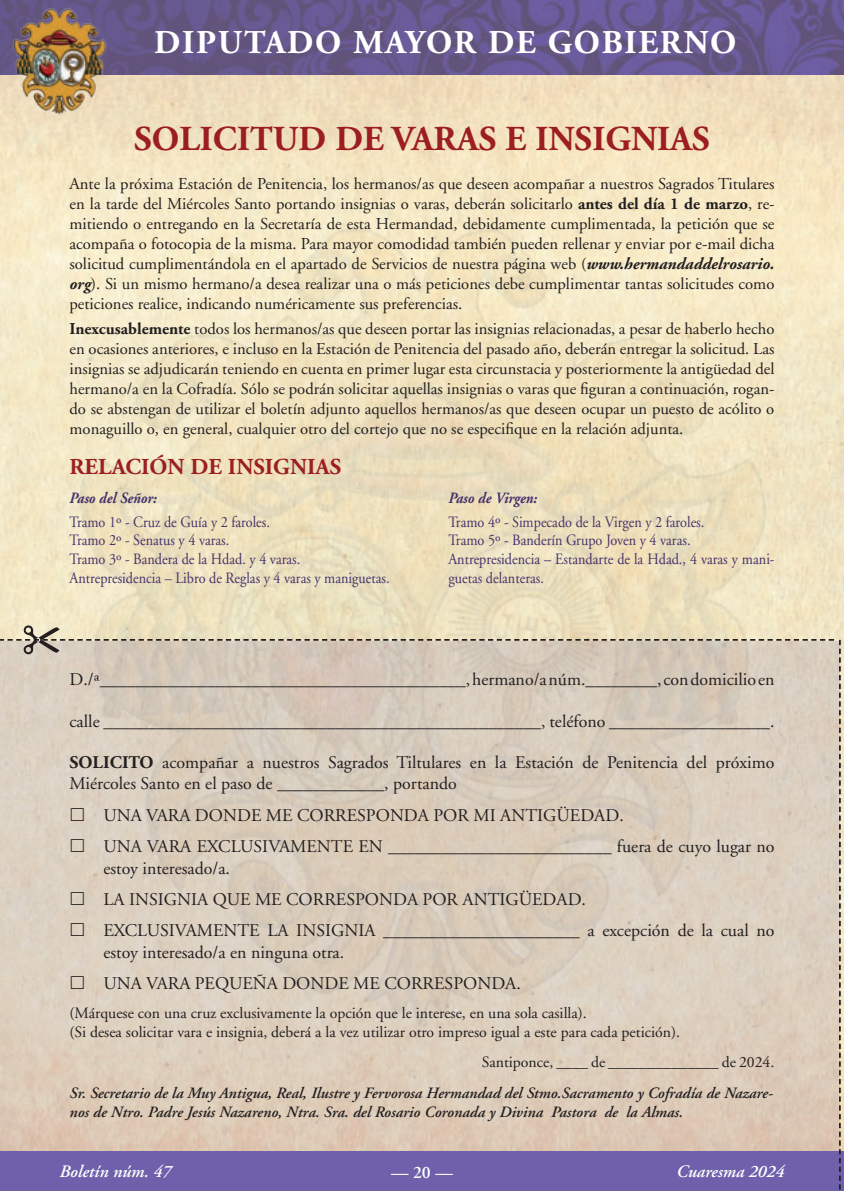
<style>
.page{position:relative;width:844px;height:1191px;background:#fff}
.page>*{position:absolute;margin:0;border:0;box-sizing:border-box;transform-origin:0 0}
.t1{font:700 35px "Adobe Garamond";color:#9c1e21}
.t2{font:700 33.25px "Adobe Garamond";letter-spacing:.05em;color:#fff}
.t3{font:700 22.75px "Adobe Garamond";color:#9c1e21}
.t4{font:17.85px/31.3px "Adobe Garamond";color:#231f20}
.t5{font:italic 600 17.5px "Adobe Garamond";color:#fff}
.t6{font:600 17.5px "Adobe Garamond";color:#fff}
.t7{font:16.62px/19.9px "Adobe Garamond";color:#231f20;text-align:justify}
.t8{font:15.75px/18.9px "Adobe Garamond";color:#47326b;scale:.9 1}
.t9{font:15.75px/18.9px "Adobe Garamond";color:#231f20}
.t10{font:italic 600 15.75px/18.9px "Adobe Garamond";color:#231f20}
.t11{font:italic 700 15.75px "Adobe Garamond";color:#47326b;scale:.9 1}
.s1{font-weight:700}
.s2{font-weight:700;font-style:italic}
</style>
<div class="page">
<img style="left:0;top:74px;width:843px;height:1077px">
<img style="left:0;top:0;width:843px;height:74px">
<img style="left:12px;top:6px;width:95px;height:110px">
<img style="left:60px;top:206px;width:724px;height:419px">
<svg style="left:0;top:625px;width:840px;height:566px;background:#d2c5ba"></svg>
<h2 class="t2" style="left:154px;top:24px;width:583px">DIPUTADO MAYOR DE GOBIERNO</h2>
<h1 class="t1" style="left:134px;top:120px;width:577px">SOLICITUD DE VARAS E INSIGNIAS</h1>
<p class="t7" style="left:69px;top:175px;width:706px">Ante la próxima Estación de Penitencia, los hermanos/as que deseen acompañar a nuestros Sagrados Titulares en la tarde del Miércoles Santo portando insignias o varas, deberán solicitarlo <span class="s1">antes del día 1 de marzo</span>, re&shy;mitiendo o entregando en la Secretaría de esta Hermandad, debidamente cumplimentada, la petición que se acompaña o fotocopia de la misma. Para mayor comodidad también pueden rellenar y enviar por e-mail dicha solicitud cumplimentándola en el apartado de Servicios de nuestra página web (<span class="s2">www.hermandaddelrosario. org</span>). Si un mismo hermano/a desea realizar una o más peticiones debe cumplimentar tantas solicitudes como peticiones realice, indicando numéricamente sus preferencias.</p>
<p class="t7" style="left:69px;top:319px;width:706px"><span class="s1">Inexcusablemente</span> todos los hermanos/as que deseen portar las insignias relacionadas, a pesar de haberlo hecho en ocasiones anteriores, e incluso en la Estación de Penitencia del pasado año, deberán entregar la solicitud. Las insignias se adjudicarán teniendo en cuenta en primer lugar esta circunstacia y posteriormente la antigüedad del hermano/a en la Cofradía. Sólo se podrán solicitar aquellas insignias o varas que figuran a continuación, rogan&shy;do se abstengan de utilizar el boletín adjunto aquellos hermanos/as que deseen ocupar un puesto de acólito o monaguillo o, en general, cualquier otro del cortejo que no se especifique en la relación adjunta.</p>
<h3 class="t3" style="left:69px;top:454px;width:273px">RELACIÓN DE INSIGNIAS</h3>
<p class="t11" style="left:69px;top:491px;width:98px">Paso del Señor:</p>
<p class="t8" style="left:69px;top:512px;width:357px">Tramo 1º - Cruz de Guía y 2 faroles.<br>Tramo 2º - Senatus y 4 varas.<br>Tramo 3º - Bandera de la Hdad. y 4 varas.<br>Antrepresidencia – Libro de Reglas y 4 varas y maniguetas.</p>
<p class="t11" style="left:448px;top:491px;width:100px">Paso de Virgen:</p>
<p class="t8" style="left:448px;top:512px;width:363px">Tramo 4º - Simpecado de la Virgen y 2 faroles.<br>Tramo 5º - Banderín Grupo Joven y 4 varas.<br>Antrepresidencia – Estandarte de la Hdad., 4 varas y mani&shy;guetas delanteras.</p>
<p class="t4" style="left:69px;top:664px;width:706px">D./ª_________________________________________, hermano/a núm.________, con domicilio en</p>
<p class="t4" style="left:69px;top:706px;width:706px">calle _________________________________________________, teléfono __________________.</p>
<p class="t4" style="left:69px;top:752px;width:706px;line-height:21.3px"><span class="s1">SOLICITO</span> acompañar a nuestros Sagrados Tiltulares en la Estación de Penitencia del próximo<br>Miércoles Santo en el paso de ____________, portando</p>
<p class="t4" style="left:103px;top:800px;width:672px">UNA VARA DONDE ME CORRESPONDA POR MI ANTIGÜEDAD.<br>UNA VARA EXCLUSIVAMENTE EN _________________________ fuera de cuyo lugar no</p>
<p class="t4" style="left:103px;top:852px;width:672px">estoy interesado/a.<br>LA INSIGNIA QUE ME CORRESPONDA POR ANTIGÜEDAD.<br>EXCLUSIVAMENTE LA INSIGNIA ______________________ a excepción de la cual no</p>
<p class="t4" style="left:103px;top:937px;width:419px">estoy interesado/a en ninguna otra.<br>UNA VARA PEQUEÑA DONDE ME CORRESPONDA.</p>
<p class="t9" style="left:69px;top:1004px;width:612px">(Márquese con una cruz exclusivamente la opción que le interese, en una sola casilla).<br>(Si desea solicitar vara e insignia, deberá a la vez utilizar otro impreso igual a este para cada petición).</p>
<p class="t9" style="left:482px;top:1053px;width:294px">Santiponce, ____ de ______________ de 2024.</p>
<p class="t10" style="left:69px;top:1084px;width:703px">Sr. Secretario de la Muy Antigua, Real, Ilustre y Fervorosa Hermandad del Stmo.Sacramento y Cofradía de Nazare&shy;nos de Ntro. Padre Jesús Nazareno, Ntra. Sra. del Rosario Coronada y Divina Pastora de la Almas.</p>
<p class="t5" style="left:60px;top:1161px;width:113px">Boletín núm. 47</p>
<p class="t5" style="left:676px;top:1161px;width:109px">Cuaresma 2024</p>
<p class="t6" style="left:391px;top:1165px;width:63px">— 20 —</p>
</div>
